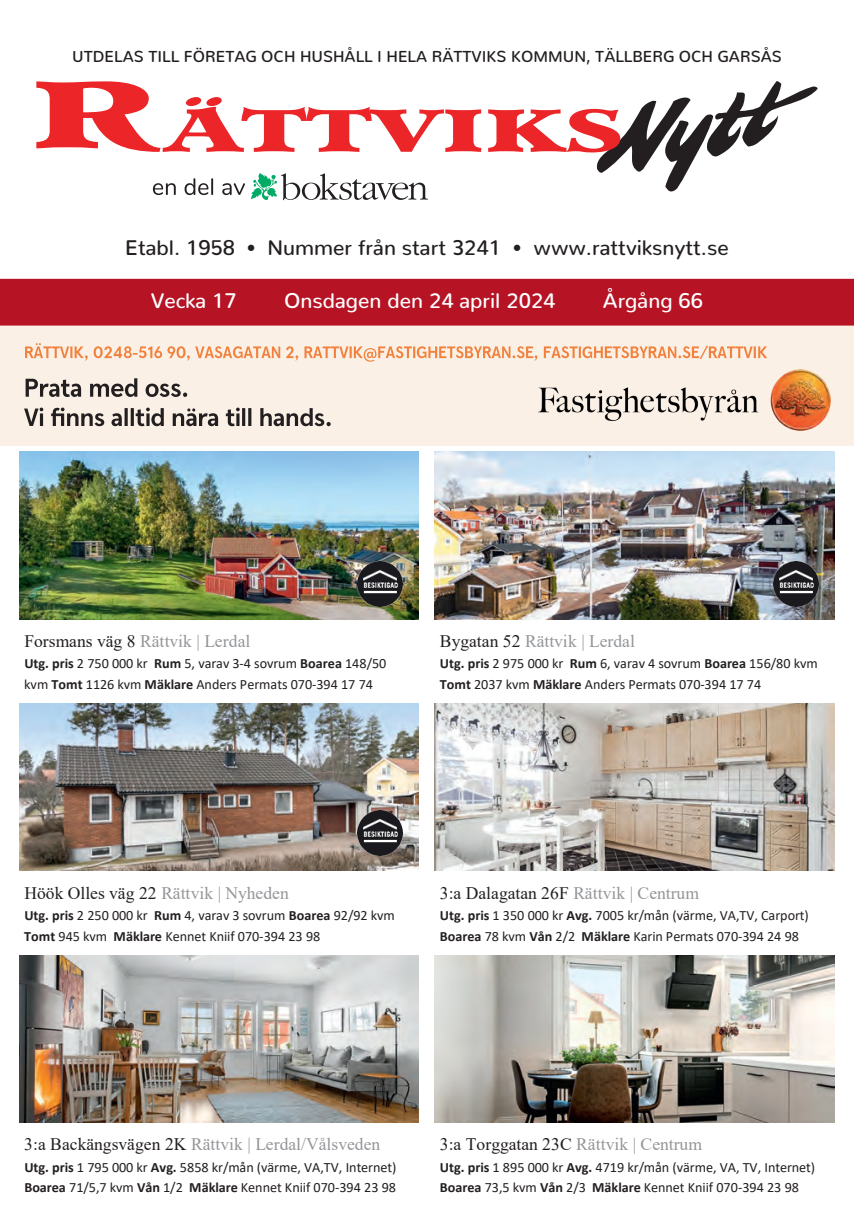
<style>
.page{position:relative;width:854px;height:1216px;background:#fff}
.page>*{position:absolute;margin:0;border:0;box-sizing:border-box;transform-origin:0 0}
.t1{font:500 21px "Nunito";color:#231f20}
.t2{font:500 21px "Nunito";color:#fff}
.t3{font:17.5px "Times New Roman";color:#939598}
.t4{font:17.5px "Times New Roman";color:#231f20}
.t5{font:500 15.75px "Nunito";color:#231f20}
.t6{font:14.17px/20.5px "Calibri";color:#231f20}
.s1{font-size:17.5px}
.s2{color:#231f20}
.s3{font-weight:700}
.s4{color:#939598}
</style>
<div class="page">
<img style="left:434px;top:955px;width:399px;height:167px">
<div style="left:0;top:316px;width:853px;height:130px;background:#faf0e5"></div>
<img style="left:538px;top:370px;width:292px;height:60px">
<img style="left:25px;top:343px;width:107px;height:18px">
<img style="left:132px;top:353px;width:6px;height:2px">
<img style="left:138px;top:345px;width:629px;height:17px">
<img style="left:25px;top:378px;width:163px;height:19px">
<img style="left:25px;top:407px;width:306px;height:20px">
<img style="left:19px;top:452px;width:399px;height:167px">
<img style="left:434px;top:452px;width:399px;height:167px">
<img style="left:19px;top:703px;width:399px;height:167px">
<img style="left:434px;top:703px;width:399px;height:167px">
<img style="left:19px;top:955px;width:399px;height:167px">
<img style="left:358px;top:810px;width:44px;height:45px">
<img style="left:773px;top:562px;width:45px;height:44px">
<img style="left:358px;top:562px;width:44px;height:44px">
<svg style="left:251px;top:173px;width:177px;height:27px"></svg>
<svg style="left:153px;top:183px;width:23px;height:12px"></svg>
<svg style="left:184px;top:178px;width:29px;height:17px"></svg>
<svg style="left:222px;top:183px;width:23px;height:12px"></svg>
<svg style="left:36px;top:81px;width:445px;height:71px"></svg>
<svg style="left:488px;top:81px;width:329px;height:111px"></svg>
<div style="left:0;top:279px;width:853px;height:46px;background:#b61324"></div>
<p class="t5" style="left:72px;top:42px;width:710px">UTDELAS TILL FÖRETAG OCH HUSHÅLL I HELA RÄTTVIKS KOMMUN, TÄLLBERG OCH GARSÅS</p>
<h1 class="t1" style="left:125px;top:229px;width:604px">Etabl. 1958 <span class="s1">•</span> Nummer från start 3241 <span class="s1">•</span> www.rattviksnytt.se</h1>
<h1 class="t2" style="left:151px;top:282px;width:87px">Vecka 17</h1>
<h1 class="t2" style="left:284px;top:282px;width:273px">Onsdagen den 24 april 2024</h1>
<h1 class="t2" style="left:602px;top:282px;width:101px">Årgång 66</h1>
<p class="t3" style="left:24px;top:628px;width:227px"><span class="s2">Forsmans väg 8</span> Rättvik | Lerdal</p>
<p class="t6" style="left:24px;top:652px;width:363px"><span class="s3">Utg. pris</span> 2 750 000 kr <span class="s3">Rum</span> 5, varav 3-4 sovrum <span class="s3">Boarea</span> 148/50 kvm <span class="s3">Tomt</span> 1126 kvm <span class="s3">Mäklare</span> Anders Permats 070-394 17 74</p>
<p class="t3" style="left:439px;top:628px;width:196px"><span class="s2">Bygatan 52</span> Rättvik | Lerdal</p>
<p class="t6" style="left:439px;top:652px;width:379px"><span class="s3">Utg. pris</span> 2 975 000 kr <span class="s3">Rum</span> 6, varav 4 sovrum <span class="s3">Boarea</span> 156/80 kvm<br><span class="s3">Tomt</span> 2037 kvm <span class="s3">Mäklare</span> Anders Permats 070-394 17 74</p>
<p class="t3" style="left:24px;top:880px;width:266px"><span class="s2">Höök Olles väg 22</span> Rättvik | Nyheden</p>
<p class="t6" style="left:24px;top:904px;width:372px"><span class="s3">Utg. pris</span> 2 250 000 kr <span class="s3">Rum</span> 4, varav 3 sovrum <span class="s3">Boarea</span> 92/92 kvm<br><span class="s3">Tomt</span> 945 kvm <span class="s3">Mäklare</span> Kennet Kniif 070-394 23 98</p>
<p class="t4" style="left:439px;top:880px;width:261px">3:a Dalagatan 26F <span class="s4">Rättvik | Centrum</span></p>
<p class="t6" style="left:439px;top:904px;width:370px"><span class="s3">Utg. pris</span> 1 350 000 kr <span class="s3">Avg.</span> 7005 kr/mån (värme, VA,TV, Carport)<br><span class="s3">Boarea</span> 78 kvm <span class="s3">Vån</span> 2/2 <span class="s3">Mäklare</span> Karin Permats 070-394 24 98</p>
<p class="t3" style="left:24px;top:1132px;width:357px"><span class="s2">3:a Backängsvägen 2K</span> Rättvik | Lerdal/Vålsveden</p>
<p class="t6" style="left:24px;top:1156px;width:373px"><span class="s3">Utg. pris</span> 1 795 000 kr <span class="s3">Avg.</span> 5858 kr/mån (värme, VA,TV, Internet)<br><span class="s3">Boarea</span> 71/5,7 kvm <span class="s3">Vån</span> 1/2 <span class="s3">Mäklare</span> Kennet Kniif 070-394 23 98</p>
<p class="t4" style="left:439px;top:1132px;width:264px">3:a Torggatan 23C <span class="s4">Rättvik | Centrum</span></p>
<p class="t6" style="left:439px;top:1156px;width:377px"><span class="s3">Utg. pris</span> 1 895 000 kr <span class="s3">Avg.</span> 4719 kr/mån (värme, VA, TV, Internet)<br><span class="s3">Boarea</span> 73,5 kvm <span class="s3">Vån</span> 2/3 <span class="s3">Mäklare</span> Kennet Kniif 070-394 23 98</p>
</div>
